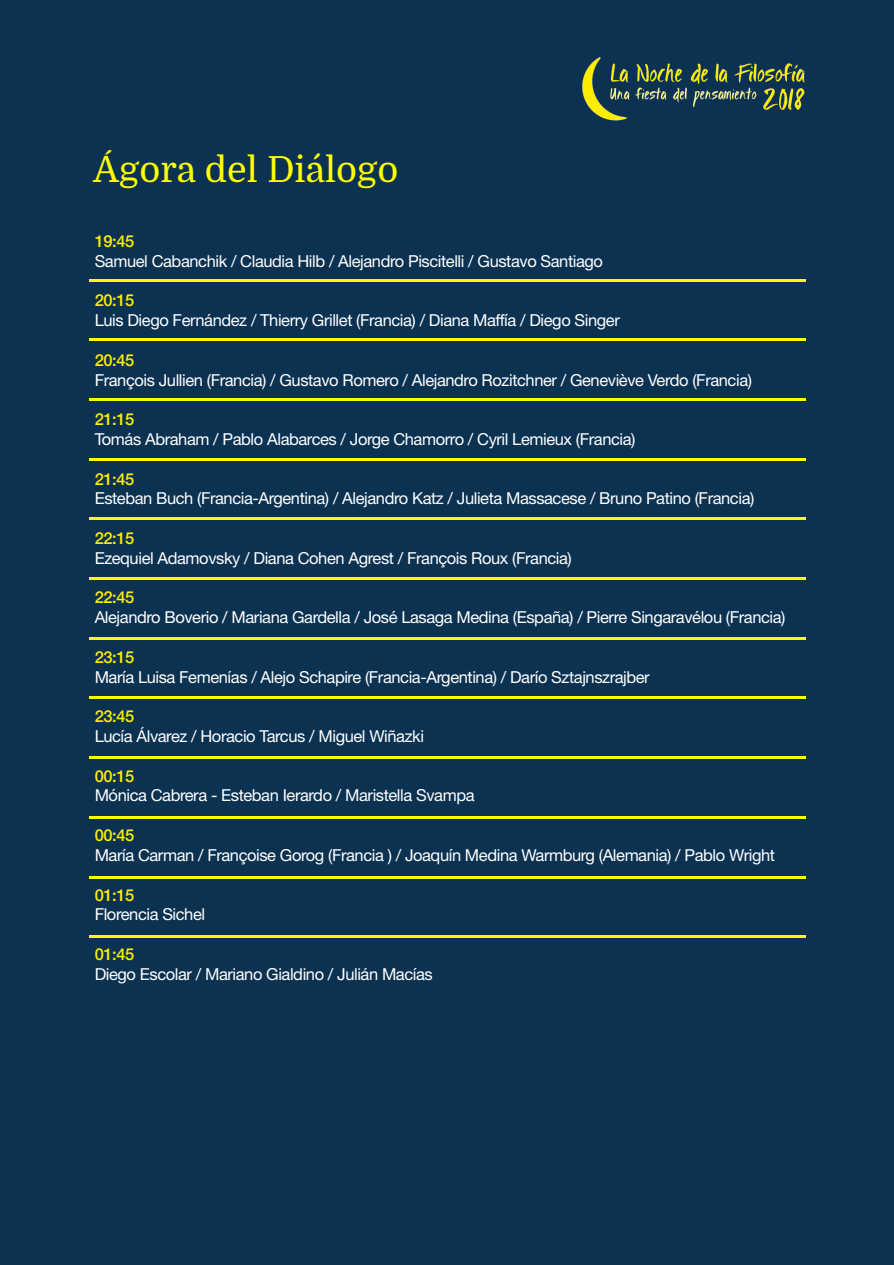
<style>
.page{position:relative;width:894px;height:1265px;background:#fff}
.page>*{position:absolute;margin:0;border:0;box-sizing:border-box;transform-origin:0 0}
.t1{font:36px "Domine";color:#ff0}
.t2{font:16.5px "Helvetica Neue LT Std";letter-spacing:-.025em;color:#fff}
.t3{font:500 16.5px "Helvetica Neue LT Std";letter-spacing:-.025em;color:#ffed00}
</style>
<div class="page">
<div style="left:0;top:0;width:894px;height:1264px;background:#0c3252"></div>
<img style="left:582px;top:57px;width:223px;height:64px">
<hr style="left:89px;top:458px;width:716px;height:2px;background:#ff0">
<hr style="left:89px;top:518px;width:716px;height:2px;background:#ff0">
<hr style="left:89px;top:577px;width:716px;height:2px;background:#ff0">
<hr style="left:89px;top:637px;width:716px;height:2px;background:#ff0">
<hr style="left:89px;top:697px;width:716px;height:2px;background:#ff0">
<hr style="left:89px;top:756px;width:716px;height:2px;background:#ff0">
<hr style="left:89px;top:816px;width:716px;height:2px;background:#ff0">
<hr style="left:89px;top:876px;width:716px;height:2px;background:#ff0">
<hr style="left:89px;top:935px;width:716px;height:2px;background:#ff0">
<hr style="left:89px;top:398px;width:716px;height:2px;background:#ff0">
<hr style="left:89px;top:339px;width:716px;height:2px;background:#ff0">
<hr style="left:89px;top:279px;width:716px;height:2px;background:#ff0">
<h1 class="t1" style="left:93px;top:150px;width:307px">Ágora del Diálogo</h1>
<p class="t3" style="left:95px;top:231px;width:41px">19:45</p>
<p class="t2" style="left:95px;top:251px;width:510px">Samuel Cabanchik / Claudia Hilb / Alejandro Piscitelli / Gustavo Santiago</p>
<p class="t3" style="left:95px;top:290px;width:41px">20:15</p>
<p class="t2" style="left:95px;top:310px;width:527px">Luis Diego Fernández / Thierry Grillet (Francia) / Diana Maffía / Diego Singer</p>
<p class="t3" style="left:95px;top:350px;width:41px">20:45</p>
<p class="t2" style="left:95px;top:370px;width:659px">François Jullien (Francia) / Gustavo Romero / Alejandro Rozitchner / Geneviève Verdo (Francia)</p>
<p class="t3" style="left:95px;top:409px;width:41px">21:15</p>
<p class="t2" style="left:95px;top:429px;width:542px">Tomás Abraham / Pablo Alabarces / Jorge Chamorro / Cyril Lemieux (Francia)</p>
<p class="t3" style="left:95px;top:469px;width:41px">21:45</p>
<p class="t2" style="left:95px;top:488px;width:661px">Esteban Buch (Francia-Argentina) / Alejandro Katz / Julieta Massacese / Bruno Patino (Francia)</p>
<p class="t3" style="left:95px;top:528px;width:41px">22:15</p>
<p class="t2" style="left:95px;top:548px;width:479px">Ezequiel Adamovsky / Diana Cohen Agrest / François Roux (Francia)</p>
<p class="t3" style="left:95px;top:587px;width:41px">22:45</p>
<p class="t2" style="left:95px;top:607px;width:692px">Alejandro Boverio / Mariana Gardella / José Lasaga Medina (España) / Pierre Singaravélou (Francia)</p>
<p class="t3" style="left:95px;top:647px;width:41px">23:15</p>
<p class="t2" style="left:95px;top:667px;width:557px">María Luisa Femenías / Alejo Schapire (Francia-Argentina) / Darío Sztajnszrajber</p>
<p class="t3" style="left:95px;top:706px;width:41px">23:45</p>
<p class="t2" style="left:95px;top:726px;width:331px">Lucía Álvarez / Horacio Tarcus / Miguel Wiñazki</p>
<p class="t3" style="left:95px;top:766px;width:41px">00:15</p>
<p class="t2" style="left:95px;top:785px;width:381px">Mónica Cabrera - Esteban Ierardo / Maristella Svampa</p>
<p class="t3" style="left:95px;top:825px;width:41px">00:45</p>
<p class="t2" style="left:95px;top:845px;width:682px">María Carman / Françoise Gorog (Francia ) / Joaquín Medina Warmburg (Alemania) / Pablo Wright</p>
<p class="t3" style="left:95px;top:884px;width:41px">01:15</p>
<p class="t2" style="left:95px;top:904px;width:112px">Florencia Sichel</p>
<p class="t3" style="left:95px;top:944px;width:41px">01:45</p>
<p class="t2" style="left:95px;top:964px;width:340px">Diego Escolar / Mariano Gialdino / Julián Macías</p>
</div>
